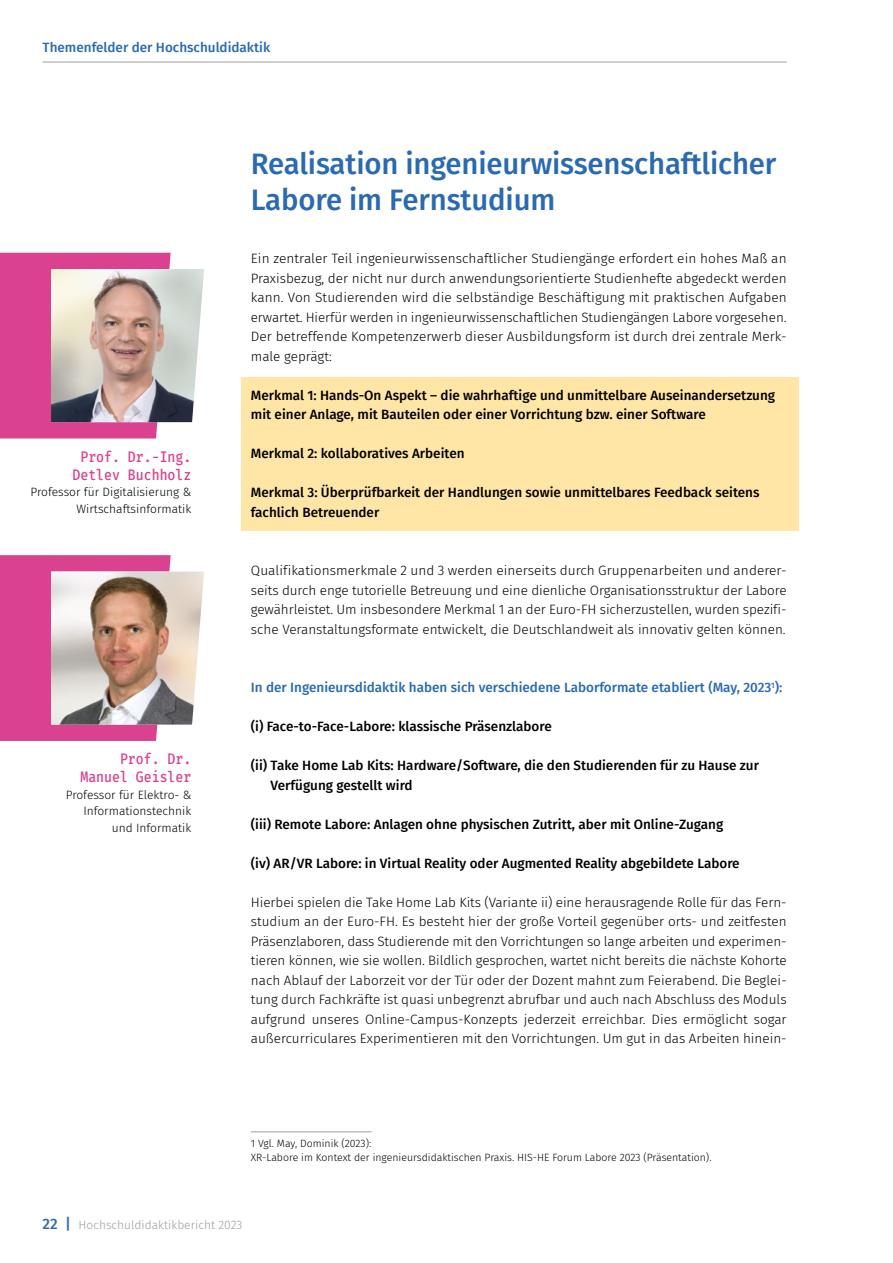
<style>
.page{position:relative;width:893px;height:1263px;background:#fff}
.page>*{position:absolute;margin:0;border:0;box-sizing:border-box;transform-origin:0 0}
.t1{font:500 29.7px/36px "Fira Sans";letter-spacing:-.005em;color:#2a6ab2}
.t2{font:500 15px/18px "Fira Mono";color:#da4290;text-align:right;scale:.88 1}
.t3{font:300 13.5px/19.5px "Fira Sans";color:#000;text-align:justify}
.t4{font:500 13.5px/19.5px "Fira Sans";color:#000}
.t5{font:500 13.5px "Fira Sans";color:#2a6ab2}
.t6{font:300 12px/16.5px "Fira Sans";color:#000;text-align:right}
.t7{font:300 12px "Fira Sans";color:#9d9d9c}
.t8{font:300 10.5px/13.5px "Fira Sans";color:#000}
.s1{font-weight:500;font-size:15px;color:#2a6ab2}
</style>
<div class="page">
<hr style="left:43px;top:62px;width:744px;height:1px;background:#9d9d9c">
<div style="left:241px;top:377px;width:557px;height:153px;background:#ffe6a7"></div>
<div style="left:0;top:555px;width:171px;height:186px;background:#da4290"></div>
<img style="left:51px;top:571px;width:153px;height:154px">
<svg style="left:0;top:253px;width:192px;height:185px;background:#dc4e97"></svg>
<img style="left:51px;top:269px;width:153px;height:153px">
<hr style="left:251px;top:1131px;width:121px;height:1px;background:#9d9d9c">
<p class="t5" style="left:43px;top:36px;width:229px">Themenfelder der Hochschuldidaktik</p>
<p class="t2" style="left:73px;top:448px;width:137px;text-align:center">Prof. Dr.-Ing.<br>Detlev Buchholz</p>
<p class="t6" style="left:31px;top:484px;width:162px">Professor für Digitalisierung &amp;<br>Wirtschaftsinformatik</p>
<p class="t2" style="left:80px;top:751px;width:128px">Prof. Dr.<br>Manuel Geisler</p>
<p class="t6" style="left:66px;top:786px;width:127px">Professor für Elektro- &amp;<br>Informationstechnik und Informatik</p>
<h1 class="t1" style="left:251px;top:144px;width:527px">Realisation ingenieurwissenschaftlicher<br>Labore im Fernstudium</h1>
<p class="t3" style="left:251px;top:249px;width:537px">Ein zentraler Teil ingenieurwissenschaftlicher Studiengänge erfordert ein hohes Maß an Praxisbezug, der nicht nur durch anwendungsorientierte Studienhefte abgedeckt werden kann. Von Studierenden wird die selbständige Beschäftigung mit praktischen Aufgaben erwartet. Hierfür werden in ingenieurwissenschaftlichen Studiengängen Labore vorgesehen.<br>Der betreffende Kompetenzerwerb dieser Ausbildungsform ist durch drei zentrale Merk&shy;male geprägt:</p>
<p class="t4" style="left:251px;top:385px;width:526px">Merkmal 1: Hands-On Aspekt – die wahrhaftige und unmittelbare Auseinandersetzung mit einer Anlage, mit Bauteilen oder einer Vorrichtung bzw. einer Software</p>
<p class="t4" style="left:251px;top:443px;width:215px">Merkmal 2: kollaboratives Arbeiten</p>
<p class="t4" style="left:251px;top:482px;width:510px">Merkmal 3: Überprüfbarkeit der Handlungen sowie unmittelbares Feedback seitens fachlich Betreuender</p>
<p class="t3" style="left:251px;top:561px;width:537px">Qualifikationsmerkmale 2 und 3 werden einerseits durch Gruppenarbeiten und anderer&shy;seits durch enge tutorielle Betreuung und eine dienliche Organisationsstruktur der Labore gewährleistet. Um insbesondere Merkmal 1 an der Euro-FH sicherzustellen, wurden spezifi&shy;sche Veranstaltungsformate entwickelt, die Deutschlandweit als innovativ gelten können.</p>
<p class="t5" style="left:251px;top:677px;width:533px">In der Ingenieursdidaktik haben sich verschiedene Laborformate etabliert (May, 2023<sup>1</sup>):</p>
<p class="t4" style="left:251px;top:716px;width:302px">(i) Face-to-Face-Labore: klassische Präsenzlabore</p>
<p class="t4" style="left:271px;top:755px;width:490px;text-indent:-20px">(ii) Take Home Lab Kits: Hardware/Software, die den Studierenden für zu Hause zur<br>Verfügung gestellt wird</p>
<p class="t4" style="left:251px;top:814px;width:474px">(iii) Remote Labore: Anlagen ohne physischen Zutritt, aber mit Online-Zugang</p>
<p class="t4" style="left:251px;top:853px;width:490px">(iv) AR/VR Labore: in Virtual Reality oder Augmented Reality abgebildete Labore</p>
<p class="t3" style="left:251px;top:892px;width:537px">Hierbei spielen die Take Home Lab Kits (Variante ii) eine herausragende Rolle für das Fern&shy;studium an der Euro-FH. Es besteht hier der große Vorteil gegenüber orts- und zeitfesten Präsenzlaboren, dass Studierende mit den Vorrichtungen so lange arbeiten und experimen&shy;tieren können, wie sie wollen. Bildlich gesprochen, wartet nicht bereits die nächste Kohorte nach Ablauf der Laborzeit vor der Tür oder der Dozent mahnt zum Feierabend. Die Beglei&shy;tung durch Fachkräfte ist quasi unbegrenzt abrufbar und auch nach Abschluss des Moduls aufgrund unseres Online-Campus-Konzepts jederzeit erreichbar. Dies ermöglicht sogar außercurriculares Experimentieren mit den Vorrichtungen. Um gut in das Arbeiten hinein-</p>
<p class="t8" style="left:251px;top:1137px;width:462px">1 Vgl. May, Dominik (2023):<br>XR-Labore im Kontext der ingenieursdidaktischen Praxis. HIS-HE Forum Labore 2023 (Präsentation).</p>
<p class="t7" style="left:43px;top:1216px;width:201px"><span class="s1">22 |</span> Hochschuldidaktikbericht 2023</p>
</div>
